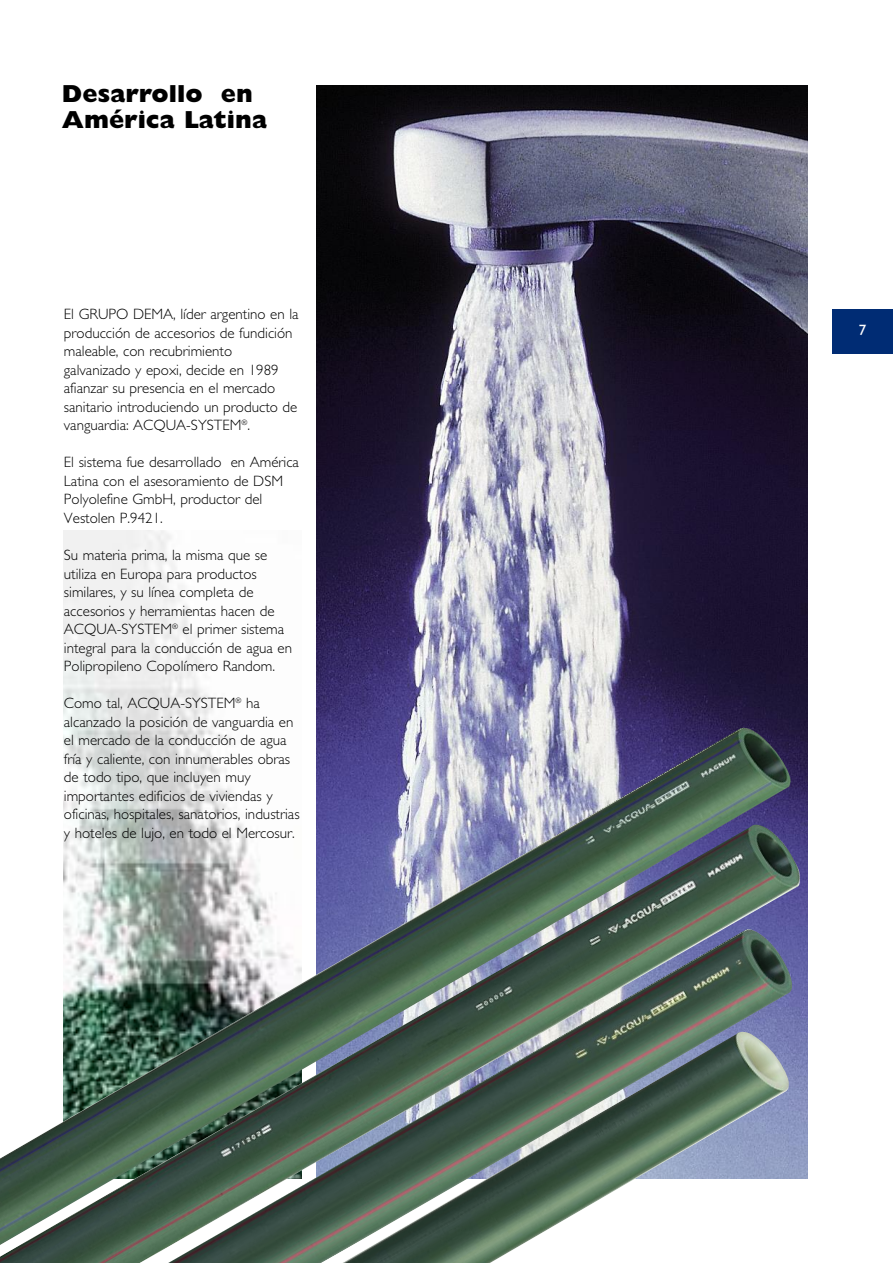
<style>
.page{position:relative;width:893px;height:1263px;background:#fff}
.page>*{position:absolute;margin:0;border:0;box-sizing:border-box;transform-origin:0 0}
.t1{font:800 24.75px/26.2px "Gill Sans";color:#000}
.t2{font:300 15px/18.6px "Gill Sans";color:#000}
.t3{font:15px "Gill Sans";color:#fff}
</style>
<div class="page">
<div style="left:832px;top:310px;width:61px;height:44px;background:#002c74"></div>
<img style="left:317px;top:85px;width:490px;height:1093px">
<img style="left:63px;top:727px;width:729px;height:96px">
<img style="left:0;top:823px;width:801px;height:440px">
<img style="left:168px;top:928px;width:626px;height:335px">
<img style="left:340px;top:1031px;width:449px;height:232px">
<h1 class="t1" style="left:62px;top:83px;width:207px">Desarrollo en<br>América Latina</h1>
<p class="t2" style="left:64px;top:306px;width:236px">El GRUPO DEMA, líder argentino en la producción de accesorios de fundición maleable, con recubrimiento galvanizado y epoxi, decide en 1989 afianzar su presencia en el mercado sanitario introduciendo un producto de vanguardia: ACQUA-SYSTEM<sup>®</sup>.</p>
<p class="t2" style="left:64px;top:454px;width:237px">El sistema fue desarrollado en América<br>Latina con el asesoramiento de DSM<br>Polyolefine GmbH, productor del<br>Vestolen P.9421.</p>
<p class="t2" style="left:64px;top:547px;width:230px">Su materia prima, la misma que se utiliza en Europa para productos similares, y su línea completa de accesorios y herramientas hacen de ACQUA-SYSTEM<sup>®</sup> el primer sistema integral para la conducción de agua en Polipropileno Copolímero Random.</p>
<p class="t2" style="left:64px;top:695px;width:237px">Como tal, ACQUA-SYSTEM<sup>®</sup> ha alcanzado la posición de vanguardia en el mercado de la conducción de agua fría y caliente, con innumerables obras de todo tipo, que incluyen muy importantes edificios de viviendas y oficinas, hospitales, sanatorios, industrias y hoteles de lujo, en todo el Mercosur.</p>
<p class="t3" style="left:859px;top:324px;width:9px">7</p>
</div>
